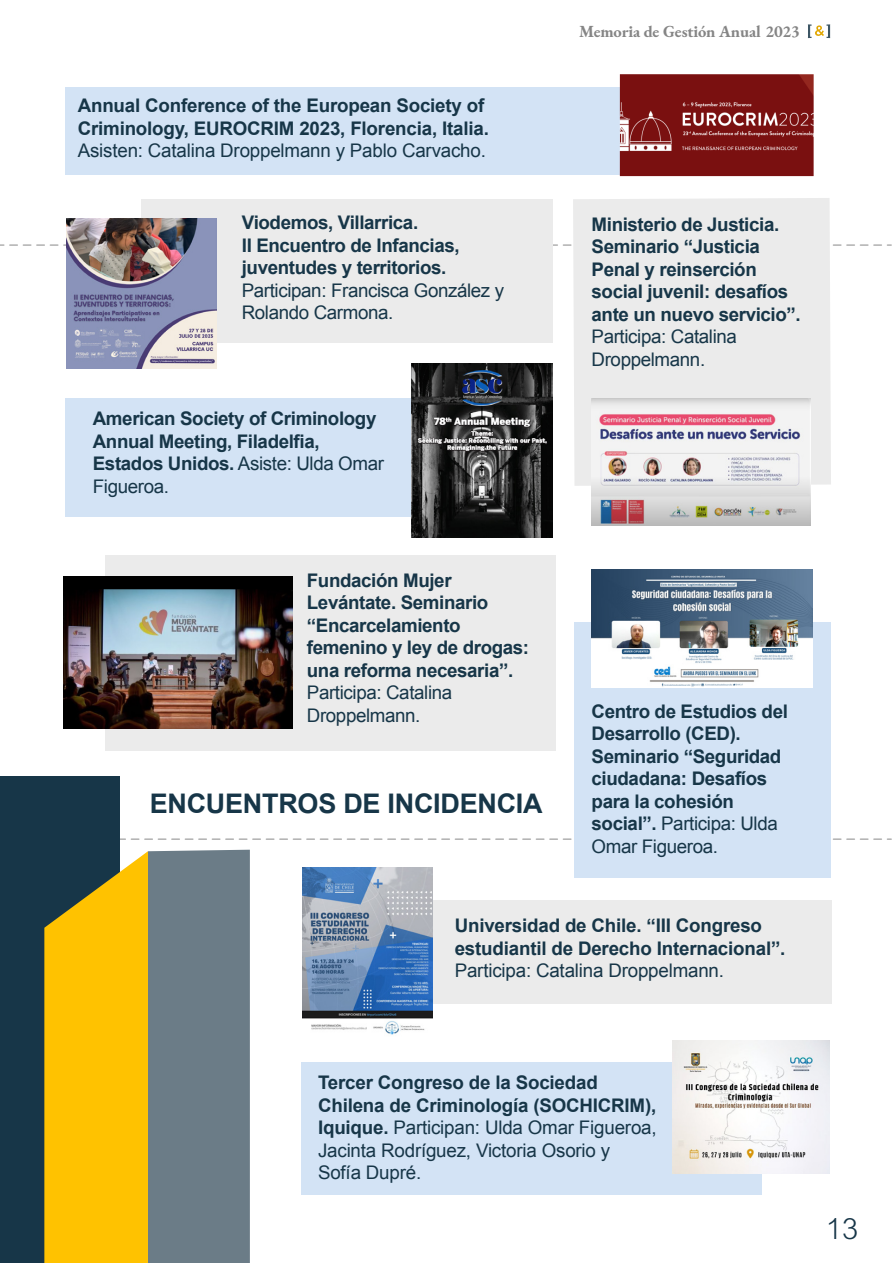
<style>
.page{position:relative;width:893px;height:1263px;background:#fff}
.page>*{position:absolute;margin:0;border:0;box-sizing:border-box;transform-origin:0 0}
.t1{font:31.5px "Arial Lgt";color:#173648}
.t2{font:700 27px "Arial";letter-spacing:-.01em;color:#173648}
.t3{font:700 18.75px/22.5px "Arial";letter-spacing:-.02em;color:#173648}
.t4{font:18.75px/22.5px "Arial";letter-spacing:-.01em;color:#173648}
.t5{font:16.5px "EB Garamond";letter-spacing:-.01em;color:#858585}
.s1{font-weight:400}
.s2{font-weight:700}
</style>
<div class="page">
<svg style="left:119px;top:838px;width:772px;height:2px"></svg>
<svg style="left:0;top:244px;width:891px;height:2px"></svg>
<div style="left:65px;top:88px;width:656px;height:87px;background:#d3e3f5"></div>
<div style="left:65px;top:398px;width:437px;height:119px;background:#d3e3f5"></div>
<div style="left:142px;top:199px;width:411px;height:144px;background:#ebebeb"></div>
<div style="left:106px;top:556px;width:450px;height:195px;background:#ebebeb"></div>
<div style="left:0;top:776px;width:119px;height:487px;background:#173648"></div>
<svg style="left:44px;top:850px;width:206px;height:413px;background:#ab9947"></svg>
<div style="left:301px;top:1062px;width:460px;height:133px;background:#d3e3f5"></div>
<div style="left:574px;top:622px;width:256px;height:256px;background:#d3e3f5"></div>
<div style="left:573px;top:198px;width:258px;height:288px;background:#ebebeb"></div>
<div style="left:318px;top:900px;width:513px;height:103px;background:#ebebeb"></div>
<img style="left:412px;top:364px;width:140px;height:173px">
<img style="left:302px;top:868px;width:131px;height:167px">
<img style="left:592px;top:398px;width:219px;height:127px">
<img style="left:592px;top:569px;width:220px;height:119px">
<img style="left:67px;top:218px;width:150px;height:150px">
<img style="left:64px;top:577px;width:228px;height:151px">
<img style="left:673px;top:1040px;width:157px;height:134px">
<img style="left:620px;top:74px;width:194px;height:102px">
<svg style="left:808px;top:24px;width:22px;height:14px"></svg>
<p class="t3" style="left:78px;top:95px;width:413px">Annual Conference of the European Society of<br>Criminology, EUROCRIM 2023, Florencia, Italia.</p>
<p class="t4" style="left:78px;top:140px;width:410px">Asisten: Catalina Droppelmann y Pablo Carvacho.</p>
<p class="t3" style="left:242px;top:212px;width:219px">Viodemos, Villarrica.<br>II Encuentro de Infancias, juventudes y territorios.</p>
<p class="t4" style="left:242px;top:279px;width:264px">Participan: Francisca González y<br>Rolando Carmona.</p>
<p class="t3" style="left:93px;top:408px;width:293px">American Society of Criminology<br>Annual Meeting, Filadelfia,<br>Estados Unidos. <span class="s1">Asiste: Ulda Omar<br>Figueroa.</span></p>
<p class="t3" style="left:307px;top:570px;width:224px">Fundación Mujer<br>Levántate. Seminario “Encarcelamiento femenino y ley de drogas: una reforma necesaria”.</p>
<p class="t4" style="left:307px;top:682px;width:147px">Participa: Catalina<br>Droppelmann.</p>
<h2 class="t2" style="left:150px;top:785px;width:394px">ENCUENTROS DE INCIDENCIA</h2>
<p class="t5" style="left:579px;top:20px;width:222px">Memoria de Gestión Anual 2023</p>
<p class="t3" style="left:592px;top:214px;width:211px">Ministerio de Justicia.<br>Seminario “Justicia<br>Penal y reinserción social juvenil: desafíos ante un nuevo servicio”.</p>
<p class="t4" style="left:592px;top:326px;width:147px">Participa: Catalina<br>Droppelmann.</p>
<p class="t3" style="left:592px;top:700px;width:198px">Centro de Estudios del<br>Desarrollo (CED).<br>Seminario “Seguridad ciudadana: Desafíos para la cohesión social”. <span class="s1">Participa: Ulda<br>Omar Figueroa.</span></p>
<p class="t3" style="left:455px;top:915px;width:332px">Universidad de Chile. “III Congreso estudiantil de Derecho Internacional”.</p>
<p class="t4" style="left:455px;top:959px;width:271px">Participa: Catalina Droppelmann.</p>
<p class="t4" style="left:318px;top:1071px;width:340px"><span class="s2">Tercer Congreso de la Sociedad<br>Chilena de Criminología (SOCHICRIM),<br>Iquique.</span> Participan: Ulda Omar Figueroa,<br>Jacinta Rodríguez, Victoria Osorio y<br>Sofía Dupré.</p>
<h1 class="t1" style="left:829px;top:1211px;width:32px">13</h1>
</div>
